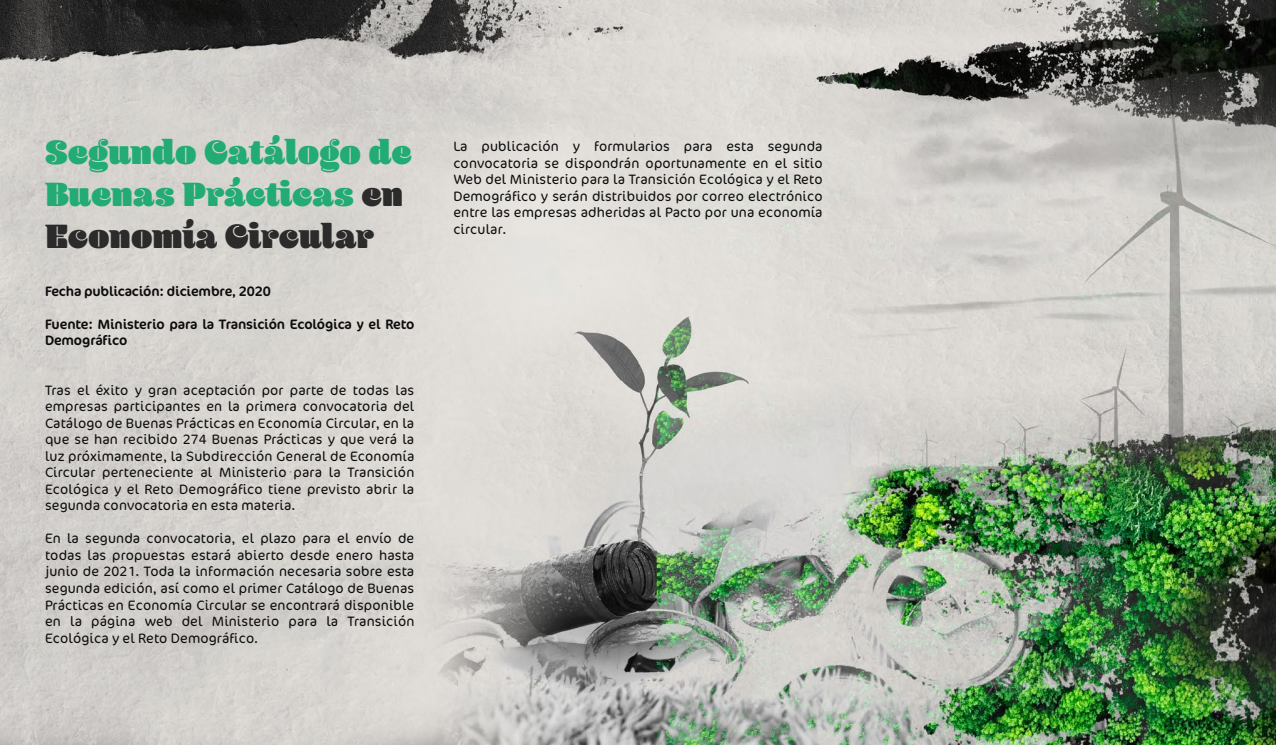
<style>
.page{position:relative;width:1276px;height:745px;background:#fff}
.page>*{position:absolute;margin:0;border:0;box-sizing:border-box;transform-origin:0 0}
.t1{font:900 35px/42px "Blenny";color:#23ab74}
.t2{font:300 13.75px/16.5px "Cocon Pro";letter-spacing:.01em;color:#0b0c0c;text-align:justify}
.t3{font:13.75px/16.5px "Cocon Pro";letter-spacing:-.01em;color:#0c0c0c}
.s1{color:#2b2b2b}
</style>
<div class="page">
<img style="left:0;top:0;width:1276px;height:744px">
<p class="t1" style="left:45px;top:131px;width:368px">Segundo Catálogo de<br>Buenas Prácticas <span class="s1">en<br>Economía Circular</span></p>
<p class="t3" style="left:45px;top:282px;width:227px">Fecha publicación: diciembre, 2020</p>
<p class="t3" style="left:45px;top:315px;width:371px">Fuente: Ministerio para la Transición Ecológica y el Reto<br>Demográfico</p>
<p class="t2" style="left:45px;top:381px;width:371px">Tras el éxito y gran aceptación por parte de todas las empresas participantes en la primera convocatoria del Catálogo de Buenas Prácticas en Economía Circular, en la que se han recibido 274 Buenas Prácticas y que verá la luz próximamente, la Subdirección General de Economía Circular perteneciente al Ministerio para la Transición Ecológica y el Reto Demográfico tiene previsto abrir la segunda convocatoria en esta materia.</p>
<p class="t2" style="left:45px;top:530px;width:371px">En la segunda convocatoria, el plazo para el envío de todas las propuestas estará abierto desde enero hasta junio de 2021. Toda la información necesaria sobre esta segunda edición, así como el primer Catálogo de Buenas Prácticas en Economía Circular se encontrará disponible en la página web del Ministerio para la Transición Ecológica y el Reto Demográfico.</p>
<p class="t2" style="left:453px;top:138px;width:371px">La publicación y formularios para esta segunda convocatoria se dispondrán oportunamente en el sitio Web del Ministerio para la Transición Ecológica y el Reto Demográfico y serán distribuidos por correo electrónico entre las empresas adheridas al Pacto por una economía circular.</p>
</div>
